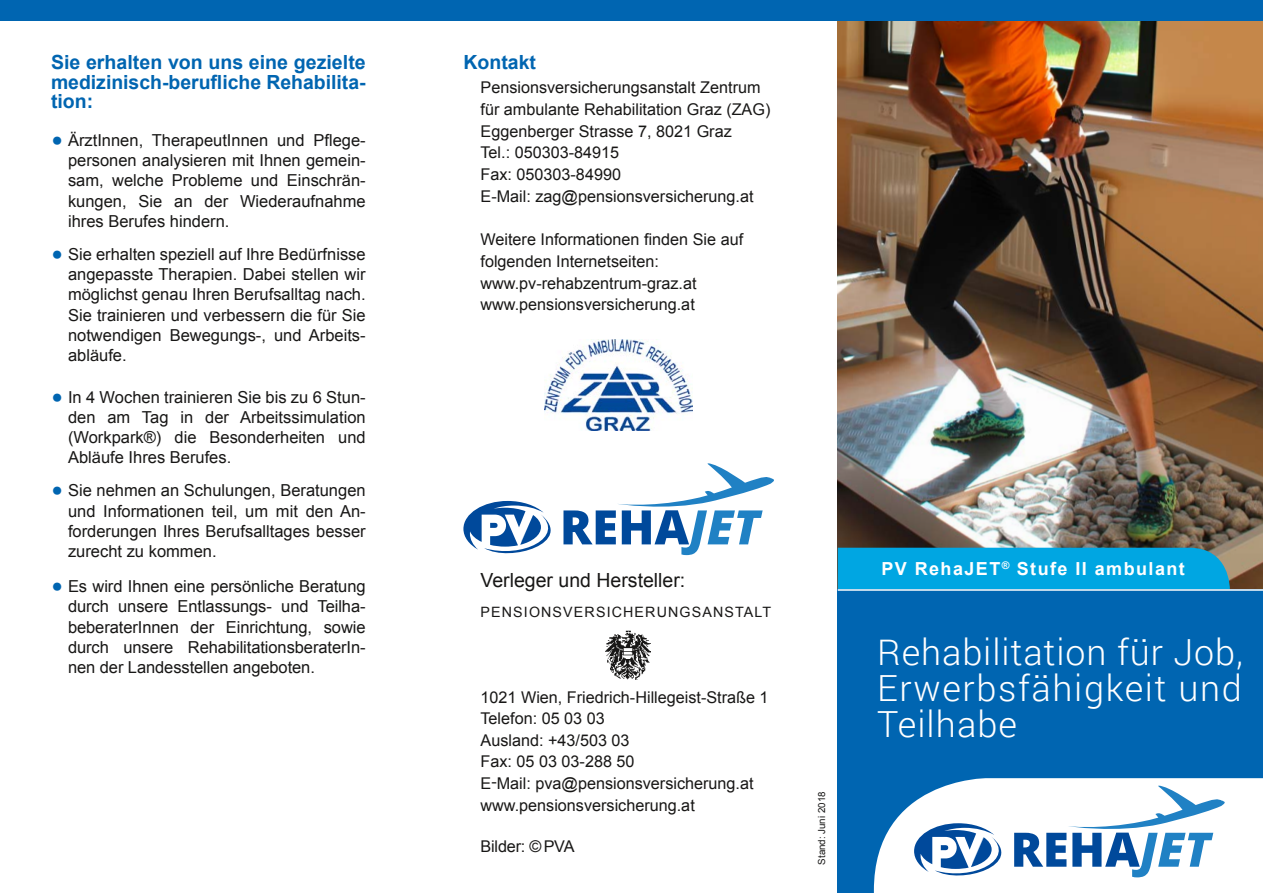
<style>
.page{position:relative;width:1263px;height:893px;background:#fff}
.page>*{position:absolute;margin:0;border:0;box-sizing:border-box;transform-origin:0 0}
.H1-Foldertitel{font:300 36px/36px "Roboto";letter-spacing:.03em;color:#fff;text-align:justify}
.t1{font:700 19.5px/19.5px "Arial";color:#0065b1;text-align:justify}
.Impressum{font:19.5px "Arial PVA";color:#181716}
.G{font:700 18px "Arial PVA";letter-spacing:.08em;color:#fff}
.t2{font:16.5px/20.2px "Arial PVA";color:#181716;text-align:justify}
.G-2{font:16.2px/21.8px "Arial PVA";color:#181716}
.Impressum-2{font:16.2px "Arial PVA";color:#181716}
.Impressum-3{font:14.25px "Arial PVA";letter-spacing:.08em;color:#181716}
.Stand{font:9.75px "Arial PVA";color:#181716}
.s1{font-family:"Cala";font-weight:300;font-size:33px;color:#0065b1}
</style>
<div class="page">
<img style="left:838px;top:20px;width:425px;height:569px">
<div style="left:838px;top:548px;width:392px;height:41px;background:#00a6e2"></div>
<div style="left:838px;top:589px;width:425px;height:304px;background:#0065b1"></div>
<div style="left:0;top:0;width:1263px;height:20px;background:#0065b1"></div>
<hr style="left:838px;top:589px;width:425px;height:2px;background:#fff">
<img style="left:605px;top:630px;width:46px;height:50px">
<svg style="left:874px;top:778px;width:389px;height:115px;background:#c9dcec"></svg>
<svg style="left:463px;top:463px;width:311px;height:92px"></svg>
<img style="left:545px;top:339px;width:147px;height:91px">
<h2 class="t1" style="left:51px;top:53px;width:316px">Sie erhalten von uns eine gezielte medizinisch-berufliche Rehabilita&shy;tion:</h2>
<p class="t2" style="left:68px;top:130px;width:299px;text-indent:-17px"><span class="s1">•</span> ÄrztInnen, TherapeutInnen und Pflege&shy;personen analysieren mit Ihnen gemein&shy;sam, welche Probleme und Einschrän&shy;kungen, Sie an der Wiederaufnahme ihres Berufes hindern.</p>
<p class="t2" style="left:68px;top:244px;width:299px;text-indent:-17px"><span class="s1">•</span> Sie erhalten speziell auf Ihre Bedürfnisse angepasste Therapien. Dabei stellen wir möglichst genau Ihren Berufsalltag nach.<br>Sie trainieren und verbessern die für Sie notwendigen Bewegungs-, und Arbeits&shy;abläufe.</p>
<p class="t2" style="left:68px;top:386px;width:299px;text-indent:-17px"><span class="s1">•</span> In 4 Wochen trainieren Sie bis zu 6 Stun&shy;den am Tag in der Arbeitssimulation (Workpark®) die Besonderheiten und Abläufe Ihres Berufes.</p>
<p class="t2" style="left:68px;top:480px;width:299px;text-indent:-17px"><span class="s1">•</span> Sie nehmen an Schulungen, Beratungen und Informationen teil, um mit den An&shy;forderungen Ihres Berufsalltages besser zurecht zu kommen.</p>
<p class="t2" style="left:68px;top:576px;width:299px;text-indent:-17px"><span class="s1">•</span> Es wird Ihnen eine persönliche Beratung durch unsere Entlassungs- und Teilha&shy;beberaterInnen der Einrichtung, sowie durch unsere RehabilitationsberaterIn&shy;nen der Landesstellen angeboten.</p>
<h2 class="t1" style="left:463px;top:53px;width:74px">Kontakt</h2>
<p class="G-2" style="left:480px;top:77px;width:291px">Pensionsversicherungsanstalt Zentrum für ambulante Rehabilitation Graz (ZAG)</p>
<p class="G-2" style="left:480px;top:120px;width:253px">Eggenberger Strasse 7, 8021 Graz</p>
<p class="G-2" style="left:480px;top:142px;width:140px">Tel.: 050303-84915</p>
<p class="G-2" style="left:480px;top:164px;width:142px">Fax: 050303-84990</p>
<p class="G-2" style="left:480px;top:185px;width:275px">E-Mail: zag@pensionsversicherung.at</p>
<p class="G-2" style="left:480px;top:228px;width:264px">Weitere Informationen finden Sie auf folgenden Internetseiten:</p>
<p class="G-2" style="left:480px;top:272px;width:218px">www.pv-rehabzentrum-graz.at</p>
<p class="G-2" style="left:480px;top:294px;width:216px">www.pensionsversicherung.at</p>
<p class="Impressum" style="left:480px;top:567px;width:206px">Verleger und Hersteller:</p>
<p class="Impressum-3" style="left:480px;top:602px;width:292px">PENSIONSVERSICHERUNGSANSTALT</p>
<p class="Impressum-2" style="left:480px;top:686px;width:290px">1021 Wien, Friedrich-Hillegeist-Straße 1</p>
<p class="Impressum-2" style="left:480px;top:707px;width:126px">Telefon: 05 03 03</p>
<p class="Impressum-2" style="left:480px;top:729px;width:151px">Ausland: +43/503 03</p>
<p class="Impressum-2" style="left:480px;top:750px;width:155px">Fax: 05 03 03-288 50</p>
<p class="Impressum-2" style="left:480px;top:772px;width:275px">E-Mail: pva@pensionsversicherung.at</p>
<p class="Impressum-2" style="left:480px;top:794px;width:216px">www.pensionsversicherung.at</p>
<p class="Impressum-2" style="left:480px;top:835px;width:96px">Bilder: © PVA</p>
<p class="Stand" style="left:815px;top:865px;width:75px;rotate:-90deg">Stand: Juni 2018</p>
<p class="G" style="left:881px;top:556px;width:305px">PV RehaJET<sup>®</sup> Stufe II ambulant</p>
<h1 class="H1-Foldertitel" style="left:877px;top:633px;width:367px">Rehabilitation für Job, Erwerbsfähigkeit und Teilhabe</h1>
</div>
